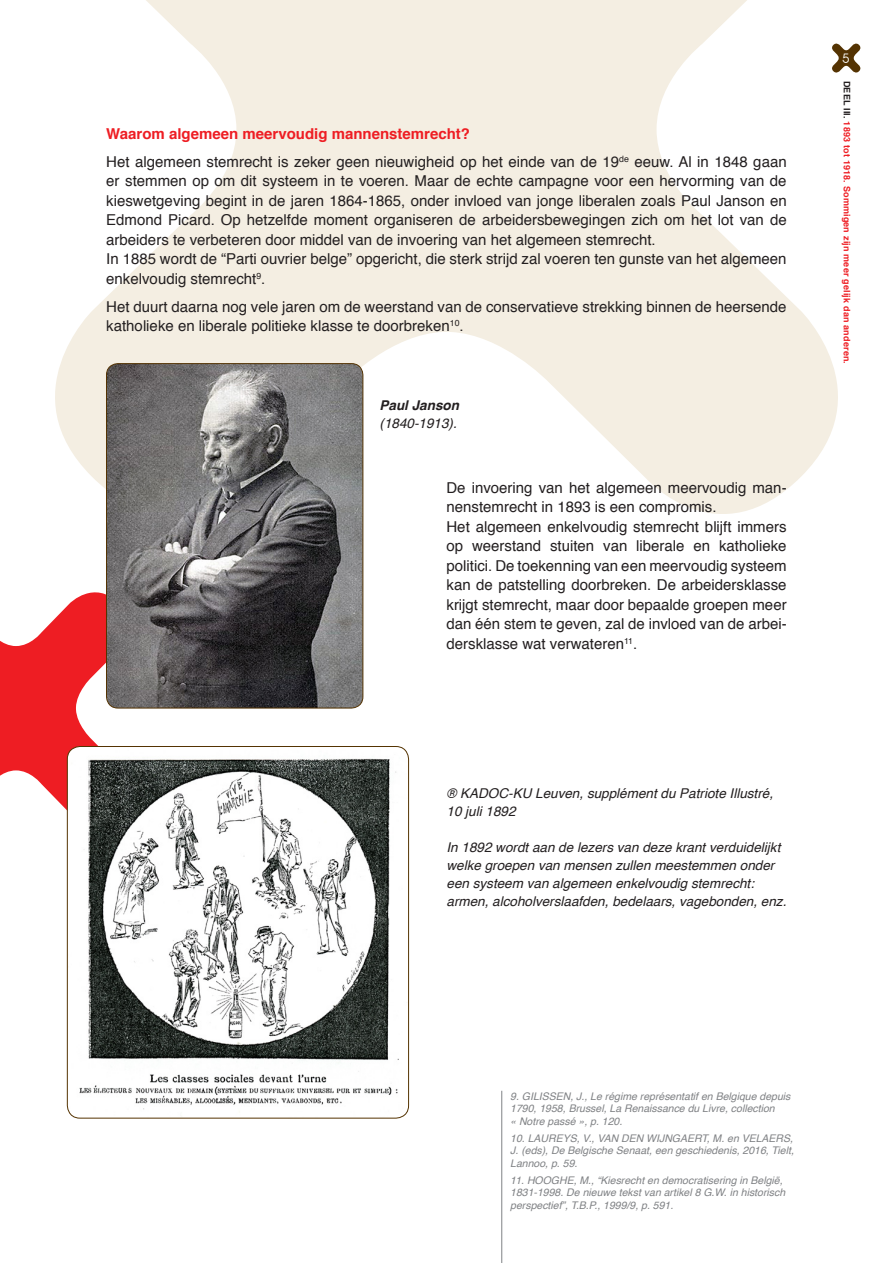
<style>
.page{position:relative;width:893px;height:1263px;background:#fff}
.page>*{position:absolute;margin:0;border:0;box-sizing:border-box;transform-origin:0 0}
.t1{font:15px/19.5px "Helvetica";color:#231f20}
.t2{font:700 15px "Helvetica";color:#ee1d23}
.t3{font:italic 13.5px/18px "Helvetica";color:#231f20}
.t4{font:italic 700 13.5px "Helvetica";color:#231f20}
.t5{font:12px "Abeatby Kai";color:#fff}
.t6{font:italic 10.5px/12.6px "Helvetica";color:#808285}
.t7{font:700 9px "Helvetica";letter-spacing:.02em;color:#ee1d23}
.s1{color:#231f20}
</style>
<div class="page">
<svg style="left:55px;top:0;width:806px;height:559px;fill:#f4eee2"></svg>
<svg style="left:0;top:592px;width:131px;height:234px"></svg>
<hr style="left:501px;top:1091px;width:1px;height:172px;background:#808285">
<img style="left:106px;top:364px;width:257px;height:344px">
<div style="left:106px;top:363px;width:257px;height:345px;border:1px solid #543302;border-radius:11px"></div>
<img style="left:67px;top:746px;width:342px;height:372px">
<div style="left:67px;top:746px;width:342px;height:372px;border:1px solid #543302;border-radius:13px"></div>
<p class="t2" style="left:106px;top:121px;width:365px">Waarom algemeen meervoudig mannenstemrecht?</p>
<p class="t1" style="left:106px;top:152px;width:682px;text-align:justify">Het algemeen stemrecht is zeker geen nieuwigheid op het einde van de 19<sup>de</sup> eeuw. Al in 1848 gaan er stemmen op om dit systeem in te voeren. Maar de echte campagne voor een hervorming van de kieswetgeving begint in de jaren 1864-1865, onder invloed van jonge liberalen zoals Paul Janson en Edmond Picard. Op hetzelfde moment organiseren de arbeidersbewegingen zich om het lot van de arbeiders te verbeteren door middel van de invoering van het algemeen stemrecht.</p>
<p class="t1" style="left:106px;top:250px;width:682px">In 1885 wordt de “Parti ouvrier belge” opgericht, die sterk strijd zal voeren ten gunste van het algemeen enkelvoudig stemrecht<sup>9</sup>.</p>
<p class="t1" style="left:106px;top:297px;width:682px">Het duurt daarna nog vele jaren om de weerstand van de conservatieve strekking binnen de heersende katholieke en liberale politieke klasse te doorbreken<sup>10</sup>.</p>
<p class="t4" style="left:379px;top:394px;width:81px">Paul Janson</p>
<p class="t3" style="left:379px;top:414px;width:79px">(1840-1913).</p>
<p class="t1" style="left:446px;top:478px;width:342px">De invoering van het algemeen meervoudig man&shy;nenstemrecht in 1893 is een compromis.</p>
<p class="t1" style="left:446px;top:517px;width:342px;text-align:justify">Het algemeen enkelvoudig stemrecht blijft immers op weerstand stuiten van liberale en katholieke politici. De toekenning van een meervoudig systeem kan de patstelling doorbreken. De arbeidersklasse krijgt stemrecht, maar door bepaalde groepen meer dan één stem te geven, zal de invloed van de arbei&shy;dersklasse wat verwateren<sup>11</sup>.</p>
<p class="t5" style="left:843px;top:53px;width:9px">5</p>
<p class="t7" style="left:854px;top:81px;width:285px;rotate:90deg"><span class="s1">DEEL III.</span> 1893 tot 1918. Sommigen zijn meer gelijk dan anderen.</p>
<p class="t3" style="left:446px;top:784px;width:328px">® KADOC-KU Leuven, supplément du Patriote Illustré,<br>10 juli 1892</p>
<p class="t3" style="left:446px;top:838px;width:341px">In 1892 wordt aan de lezers van deze krant verduidelijkt welke groepen van mensen zullen meestemmen onder een systeem van algemeen enkelvoudig stemrecht: armen, alcoholverslaafden, bedelaars, vagebonden, enz.</p>
<p class="t6" style="left:510px;top:1090px;width:282px">9. GILISSEN, J., Le régime représentatif en Belgique depuis<br>1790, 1958, Brussel, La Renaissance du Livre, collection<br>« Notre passé », p. 120.</p>
<p class="t6" style="left:510px;top:1132px;width:285px;text-align:justify">10. LAUREYS, V., VAN DEN WIJNGAERT, M. en VELAERS, J. (eds), De Belgische Senaat, een geschiedenis, 2016, Tielt, Lannoo, p. 59.</p>
<p class="t6" style="left:510px;top:1174px;width:276px">11. HOOGHE, M., “Kiesrecht en democratisering in België,<br>1831-1998. De nieuwe tekst van artikel 8 G.W. in historisch perspectief”, T.B.P., 1999/9, p. 591.</p>
</div>
